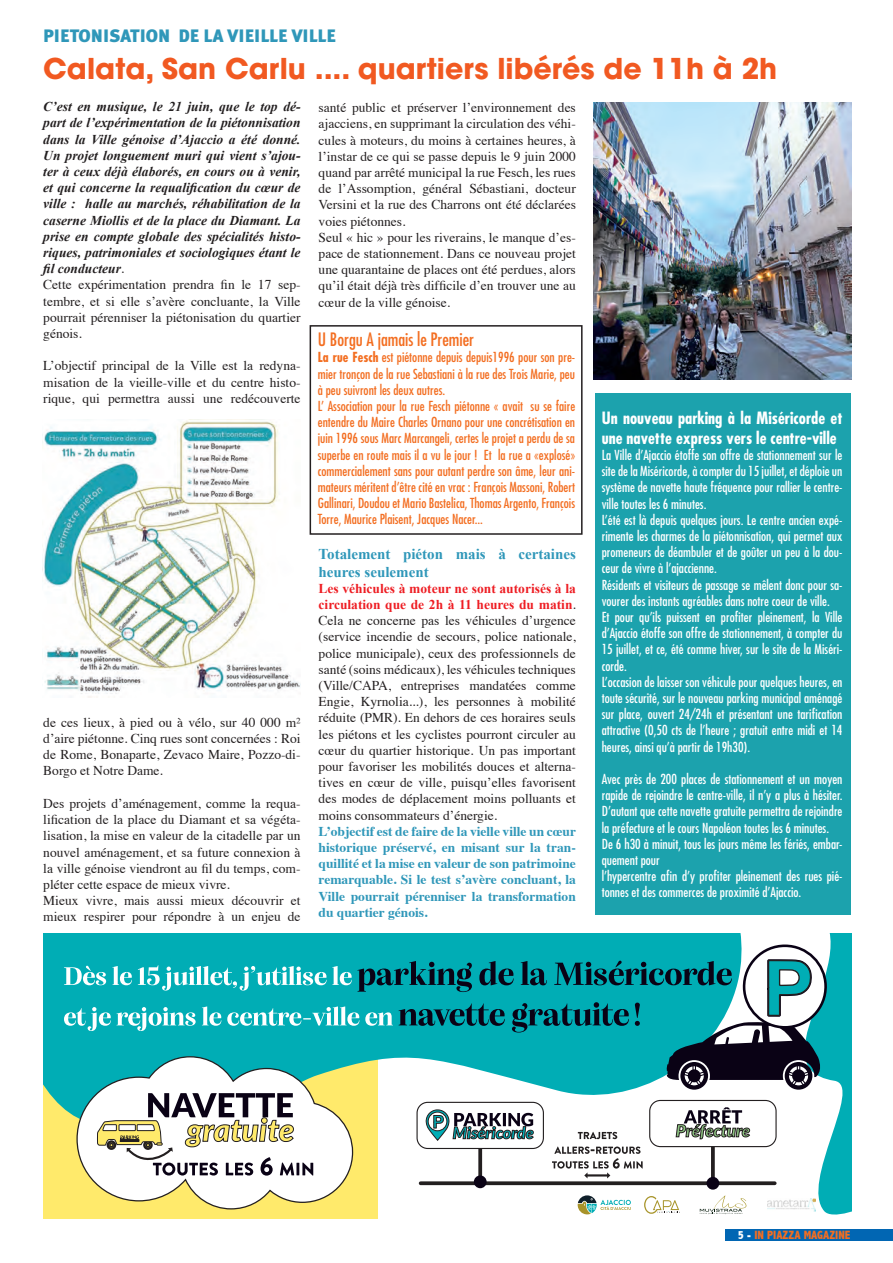
<style>
.page{position:relative;width:893px;height:1263px;background:#fff}
.page>*{position:absolute;margin:0;border:0;box-sizing:border-box;transform-origin:0 0}
.t1{font:700 28.5px "Avant Garde";color:#f15921}
.t2{font:900 18px "Meta Plus";color:#2f97b9}
.t3{font:condensed 18px "Futura";color:#f36e21}
.t4{font:700 condensed 16.5px/19.8px "Futura";color:#fff}
.t5{font:700 15px/18px "Times New Roman";color:#2f97b9}
.t6{font:13.5px/16.2px "Times";color:#231f20;text-align:justify}
.t7{font:condensed 13.5px/16.2px "Futura";color:#fff;text-align:justify}
.t8{font:condensed 13.5px/16.2px "Futura";color:#f36e21;text-align:justify}
.t9{font:italic 700 13.5px/16.2px "Times New Roman";color:#231f20;text-align:justify}
.t10{font:700 13.5px/16.2px "Times";color:#2f97b9;text-align:justify}
.t11{font:800 condensed 12px "Abadi";color:#f36e21}
.s1{font-family:"Times";font-weight:400;font-style:normal}
.s2{font-weight:700}
.s3{font-family:"Times New Roman";font-weight:700;color:#ee1d23}
.s4{color:#fff}
</style>
<div class="page">
<div style="left:595px;top:393px;width:255px;height:521px;background:#1ca2ad"></div>
<div style="left:725px;top:1229px;width:168px;height:11px;background:#0166b3"></div>
<svg style="left:43px;top:933px;width:808px;height:285px;background:#4fc3b3"></svg>
<svg style="left:64px;top:943px;width:765px;height:271px"></svg>
<img style="left:42px;top:420px;width:259px;height:278px">
<img style="left:594px;top:102px;width:257px;height:278px">
<div style="left:310px;top:325px;width:273px;height:210px;border:2px solid #231f20"></div>
<p class="t2" style="left:43px;top:25px;width:294px">PIETONISATION DE LA VIEILLE VILLE</p>
<p class="t1" style="left:43px;top:50px;width:735px">Calata, San Carlu .... quartiers libérés de 11h à 2h</p>
<p class="t9" style="left:43px;top:98px;width:259px">C’est en musique, le 21 juin, que le top dé&shy;part de l’expérimentation de la piétonnisation dans la Ville génoise d’Ajaccio a été donné.<br>Un projet longuement muri qui vient s’ajou&shy;ter à ceux déjà élaborés, en cours ou à venir, et qui concerne la requalification du cœur de ville : halle au marchés, réhabilitation de la caserne Miollis et de la place du Diamant. La prise en compte globale des spécialités histo&shy;riques, patrimoniales et sociologiques étant le fil conducteur<span class="s1">.</span></p>
<p class="t6" style="left:43px;top:276px;width:259px">Cette expérimentation prendra fin le 17 sep&shy;tembre, et si elle s’avère concluante, la Ville pourrait pérenniser la piétonisation du quartier génois.</p>
<p class="t6" style="left:43px;top:357px;width:259px">L’objectif principal de la Ville est la redyna&shy;misation de la vieille-ville et du centre histo&shy;rique, qui permettra aussi une redécouverte</p>
<p class="t6" style="left:43px;top:713px;width:259px">de ces lieux, à pied ou à vélo, sur 40 000 m² d’aire piétonne. Cinq rues sont concernées : Roi de Rome, Bonaparte, Zevaco Maire, Pozzo-di-Borgo et Notre Dame.</p>
<p class="t6" style="left:43px;top:794px;width:259px">Des projets d’aménagement, comme la requa&shy;lification de la place du Diamant et sa végéta&shy;lisation, la mise en valeur de la citadelle par un nouvel aménagement, et sa future connexion à la ville génoise viendront au fil du temps, com&shy;pléter cette espace de mieux vivre.</p>
<p class="t6" style="left:43px;top:891px;width:259px">Mieux vivre, mais aussi mieux découvrir et mieux respirer pour répondre à un enjeu de</p>
<p class="t6" style="left:319px;top:98px;width:259px">santé public et préserver l’environnement des ajacciens, en supprimant la circulation des véhi&shy;cules à moteurs, du moins à certaines heures, à l’instar de ce qui se passe depuis le 9 juin 2000 quand par arrêté municipal la rue Fesch, les rues de l’Assomption, général Sébastiani, docteur Versini et la rue des Charrons ont été déclarées voies piétonnes.</p>
<p class="t6" style="left:319px;top:228px;width:259px">Seul « hic » pour les riverains, le manque d’es&shy;pace de stationnement. Dans ce nouveau projet une quarantaine de places ont été perdues, alors qu’il était déjà très difficile d’en trouver une au cœur de la ville génoise.</p>
<p class="t3" style="left:318px;top:328px;width:158px">U Borgu A jamais le Premier</p>
<p class="t8" style="left:318px;top:349px;width:259px"><span class="s2">La rue Fesch</span> est piétonne depuis depuis1996 pour son pre&shy;mier tronçon de la rue Sebastiani à la rue des Trois Marie, peu à peu suivront les deux autres.</p>
<p class="t8" style="left:318px;top:398px;width:259px">L’ Association pour la rue Fesch piétonne « avait su se faire entendre du Maire Charles Ornano pour une concrétisation en juin 1996 sous Marc Marcangeli, certes le projet a perdu de sa superbe en route mais il a vu le jour ! Et la rue a «explosé» commercialement sans pour autant perdre son âme, leur ani&shy;mateurs méritent d’être cité en vrac : François Massoni, Robert Gallinari, Doudou et Mario Bastelica, Thomas Argento, François Torre, Maurice Plaisent, Jacques Nacer...</p>
<p class="t4" style="left:602px;top:408px;width:242px">Un nouveau parking à la Miséricorde et une navette express vers le centre-ville</p>
<p class="t7" style="left:602px;top:447px;width:242px">La Ville d’Ajaccio étoffe son offre de stationnement sur le site de la Miséricorde, à compter du 15 juillet, et déploie un système de navette haute fréquence pour rallier le centre&shy;ville toutes les 6 minutes.</p>
<p class="t7" style="left:602px;top:511px;width:242px">L’été est là depuis quelques jours. Le centre ancien expé&shy;rimente les charmes de la piétonnisation, qui permet aux promeneurs de déambuler et de goûter un peu à la dou&shy;ceur de vivre à l’ajaccienne.</p>
<p class="t7" style="left:602px;top:576px;width:242px">Résidents et visiteurs de passage se mêlent donc pour sa&shy;vourer des instants agréables dans notre coeur de ville.</p>
<p class="t7" style="left:602px;top:609px;width:242px">Et pour qu’ils puissent en profiter pleinement, la Ville d’Ajaccio étoffe son offre de stationnement, à compter du 15 juillet, et ce, été comme hiver, sur le site de la Miséri&shy;corde.</p>
<p class="t7" style="left:602px;top:673px;width:242px">L’occasion de laisser son véhicule pour quelques heures, en toute sécurité, sur le nouveau parking municipal aménagé sur place, ouvert 24/24h et présentant une tarification attractive (0,50 cts de l’heure ; gratuit entre midi et 14 heures, ainsi qu’à partir de 19h30).</p>
<p class="t7" style="left:602px;top:771px;width:242px">Avec près de 200 places de stationnement et un moyen rapide de rejoindre le centre-ville, il n’y a plus à hésiter.<br>D’autant que cette navette gratuite permettra de rejoindre la préfecture et le cours Napoléon toutes les 6 minutes.</p>
<p class="t7" style="left:602px;top:835px;width:242px">De 6 h30 à minuit, tous les jours même les fériés, embar&shy;quement pour</p>
<p class="t7" style="left:602px;top:868px;width:242px">l’hypercentre afin d’y profiter pleinement des rues pié&shy;tonnes et des commerces de proximité d’Ajaccio.</p>
<p class="t5" style="left:319px;top:544px;width:259px">Totalement piéton mais à certaines heures seulement</p>
<p class="t6" style="left:319px;top:579px;width:259px"><span class="s3">Les véhicules à moteur ne sont autorisés à la circulation que de 2h à 11 heures du matin</span>.<br>Cela ne concerne pas les véhicules d’urgence (service incendie de secours, police nationale, police municipale), ceux des professionnels de santé (soins médicaux), les véhicules techniques (Ville/CAPA, entreprises mandatées comme Engie, Kyrnolia...), les personnes à mobilité réduite (PMR). En dehors de ces horaires seuls les piétons et les cyclistes pourront circuler au cœur du quartier historique. Un pas important pour favoriser les mobilités douces et alterna&shy;tives en cœur de ville, puisqu’elles favorisent des modes de déplacement moins polluants et moins consommateurs d’énergie.</p>
<p class="t10" style="left:319px;top:822px;width:259px">L’objectif est de faire de la vielle ville un cœur historique préservé, en misant sur la tran&shy;quillité et la mise en valeur de son patrimoine remarquable. Si le test s’avère concluant, la Ville pourrait pérenniser la transformation du quartier génois.</p>
<p class="t11" style="left:738px;top:1228px;width:114px"><span class="s4">5 -</span> IN PIAZZA MAGAZINE</p>
</div>
